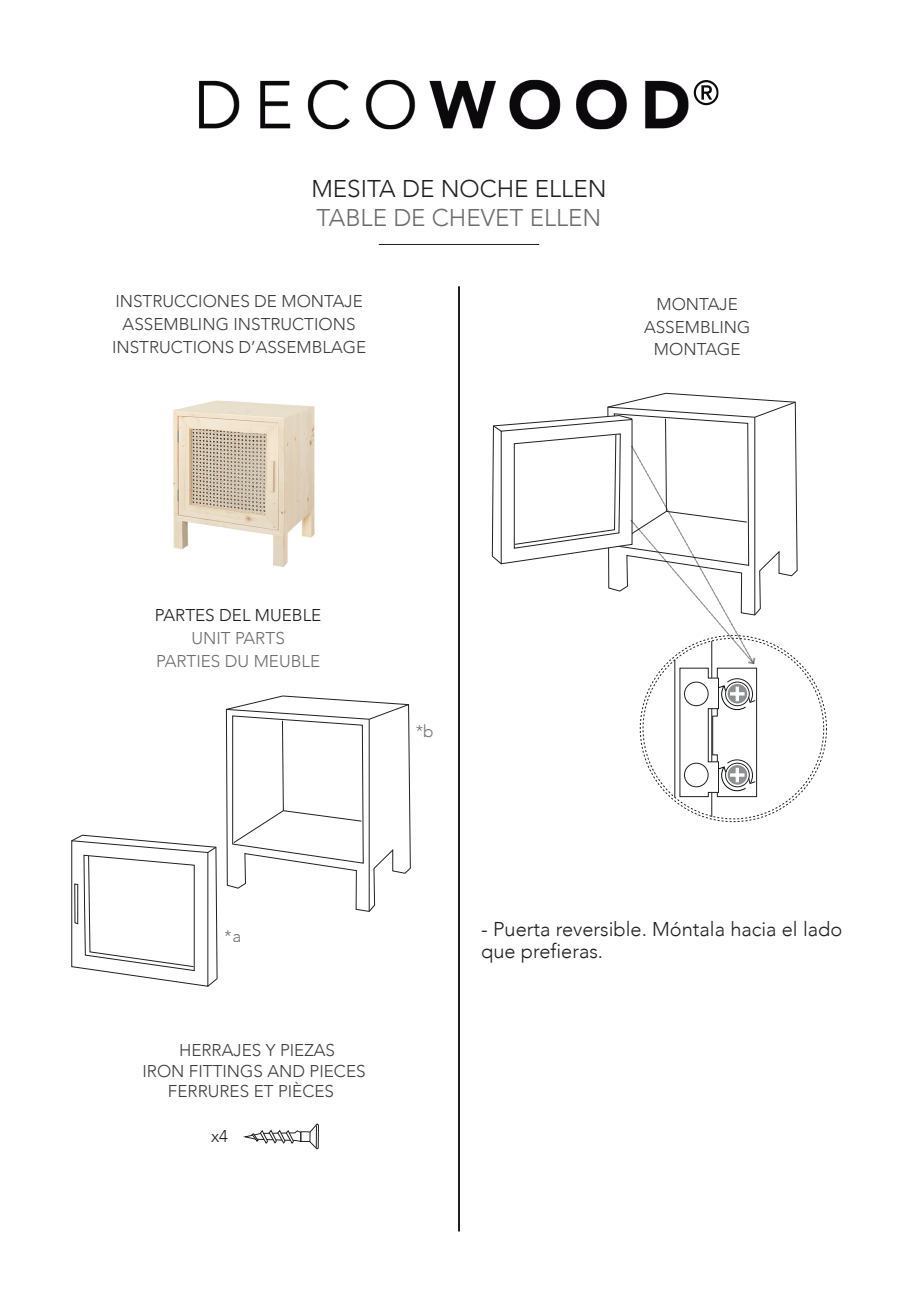
<style>
.page{position:relative;width:918px;height:1304px;background:#fff}
.page>*{position:absolute;margin:0;border:0;box-sizing:border-box;transform-origin:0 0}
.t1{font:300 24.2px "Avenir";color:#231f20}
.t2{font:300 24.2px "Avenir";color:#6c6d70}
.t3{font:300 20px/22px "Avenir";color:#231f20}
.t4{font:300 17px/22.8px "Avenir";color:#3e3e3f;text-align:center}
.t5{font:300 17px/22.8px "Avenir";color:#6c6d70;text-align:center}
.t6{font:300 17px "Avenir";color:#231f20}
</style>
<div class="page">
<img style="left:173px;top:244px;width:206px;height:323px">
<img style="left:199px;top:79px;width:520px;height:51px">
<hr style="left:458px;top:286px;width:2px;height:945px;background:#231f20">
<hr style="left:379px;top:244px;width:160px;height:1px;background:#231f20">
<svg style="left:225px;top:695px;width:186px;height:217px"></svg>
<svg style="left:71px;top:834px;width:147px;height:153px"></svg>
<svg style="left:243px;top:1123px;width:76px;height:27px"></svg>
<hr style="left:711px;top:641px;width:1px;height:176px;background:#231f20">
<svg style="left:491px;top:392px;width:307px;height:406px"></svg>
<h1 class="t1" style="left:311px;top:174px;width:297px">MESITA DE NOCHE ELLEN</h1>
<h1 class="t2" style="left:316px;top:203px;width:286px">TABLE DE CHEVET ELLEN</h1>
<p class="t4" style="left:112px;top:290px;width:256px">INSTRUCCIONES DE MONTAJE<br>ASSEMBLING INSTRUCTIONS<br>INSTRUCTIONS D’ASSEMBLAGE</p>
<p class="t4" style="left:644px;top:293px;width:108px">MONTAJE<br>ASSEMBLING<br>MONTAGE</p>
<p class="t6" style="left:155px;top:605px;width:168px">PARTES DEL MUEBLE</p>
<p class="t5" style="left:156px;top:627px;width:165px">UNIT PARTS<br>PARTIES DU MEUBLE</p>
<p class="t6" style="left:415px;top:721px;width:20px">*b</p>
<p class="t6" style="left:225px;top:926px;width:18px">*a</p>
<p class="t4" style="left:142px;top:1040px;width:225px;line-height:20.4px">HERRAJES Y PIEZAS<br>IRON FITTINGS AND PIECES<br>FERRURES ET PIÈCES</p>
<p class="t6" style="left:211px;top:1126px;width:19px">x4</p>
<p class="t3" style="left:481px;top:918px;width:362px">- Puerta reversible. Móntala hacia el lado que prefieras.</p>
</div>
